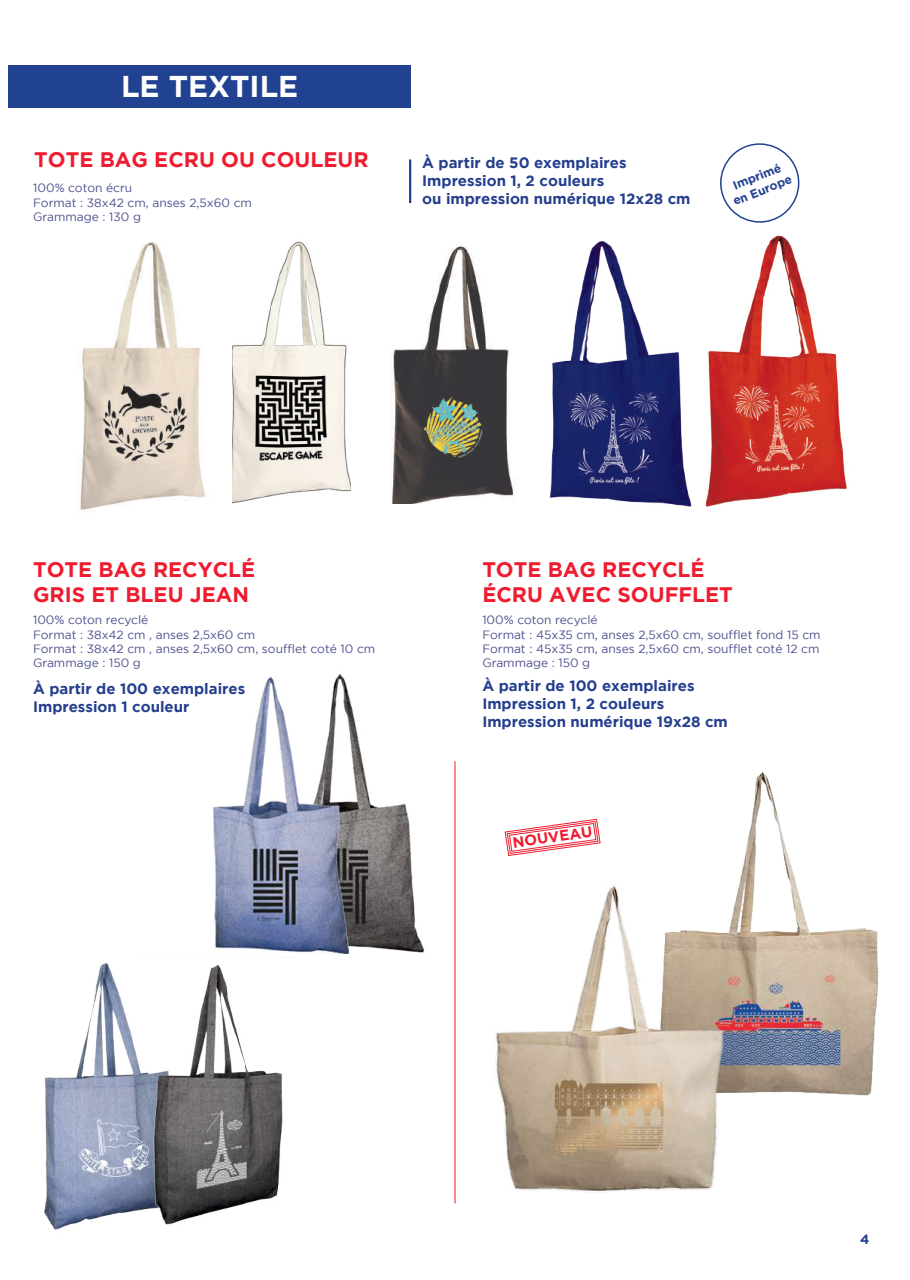
<style>
.page{position:relative;width:910px;height:1280px;background:#fff}
.page>*{position:absolute;margin:0;border:0;box-sizing:border-box;transform-origin:0 0}
.t1{font:700 30px "Gotham";color:#fff}
.t2{font:700 21px/25.2px "Gotham";color:#ee1c2e}
.t3{font:700 15px/18px "Gotham";color:#253f8e}
.t4{font:700 15px "Gotham";color:#ee1c2e}
.t5{font:700 13.5px "Gotham";color:#214291}
.t6{font:12px/14.4px "Gotham";color:#4b4f8e}
.t7{font:700 12px/14.4px "Gotham";color:#214291;text-align:center}
</style>
<div class="page">
<img style="left:80px;top:242px;width:126px;height:268px">
<img style="left:746px;top:772px;width:133px;height:324px">
<svg style="left:720px;top:143px;width:80px;height:80px"></svg>
<hr style="left:409px;top:159px;width:2px;height:44px;background:#214291">
<img style="left:390px;top:246px;width:126px;height:258px">
<img style="left:232px;top:241px;width:118px;height:263px">
<img style="left:705px;top:235px;width:142px;height:272px">
<img style="left:550px;top:241px;width:142px;height:266px">
<img style="left:213px;top:674px;width:206px;height:280px">
<img style="left:44px;top:940px;width:171px;height:290px">
<img style="left:100px;top:944px;width:237px;height:286px">
<img style="left:419px;top:850px;width:380px;height:354px">
<svg style="left:504px;top:818px;width:97px;height:38px"></svg>
<div style="left:9px;top:65px;width:402px;height:42px;background:#214291"></div>
<hr style="left:455px;top:761px;width:1px;height:442px;background:#ee1c2e">
<h1 class="t1" style="left:121px;top:69px;width:179px">LE TEXTILE</h1>
<h2 class="t2" style="left:34px;top:147px;width:336px">TOTE BAG ECRU OU COULEUR</h2>
<p class="t6" style="left:33px;top:181px;width:220px">100% coton écru<br>Format : 38x42 cm, anses 2,5x60 cm<br>Grammage : 130 g</p>
<p class="t3" style="left:422px;top:153px;width:270px">À partir de 50 exemplaires<br>Impression 1, 2 couleurs<br>ou impression numérique 12x28 cm</p>
<p class="t7" style="left:725px;top:181px;width:64px;rotate:-22deg">Imprimé en Europe</p>
<h2 class="t2" style="left:33px;top:556px;width:224px">TOTE BAG RECYCLÉ<br>GRIS ET BLEU JEAN</h2>
<p class="t6" style="left:33px;top:612px;width:344px">100% coton recyclé<br>Format : 38x42 cm , anses 2,5x60 cm<br>Format : 38x42 cm , anses 2,5x60 cm, soufflet coté 10 cm<br>Grammage : 150 g</p>
<p class="t3" style="left:33px;top:679px;width:214px">À partir de 100 exemplaires<br>Impression 1 couleur</p>
<h2 class="t2" style="left:482px;top:556px;width:252px">TOTE BAG RECYCLÉ<br>ÉCRU AVEC SOUFFLET</h2>
<p class="t6" style="left:482px;top:612px;width:340px">100% coton recyclé<br>Format : 45x35 cm, anses 2,5x60 cm, soufflet fond 15 cm Format : 45x35 cm, anses 2,5x60 cm, soufflet coté 12 cm Grammage : 150 g</p>
<p class="t3" style="left:482px;top:677px;width:247px">À partir de 100 exemplaires<br>Impression 1, 2 couleurs<br>Impression numérique 19x28 cm</p>
<p class="t4" style="left:511px;top:834px;width:82px;rotate:-8deg">NOUVEAU</p>
<p class="t5" style="left:860px;top:1231px;width:11px">4</p>
</div>
